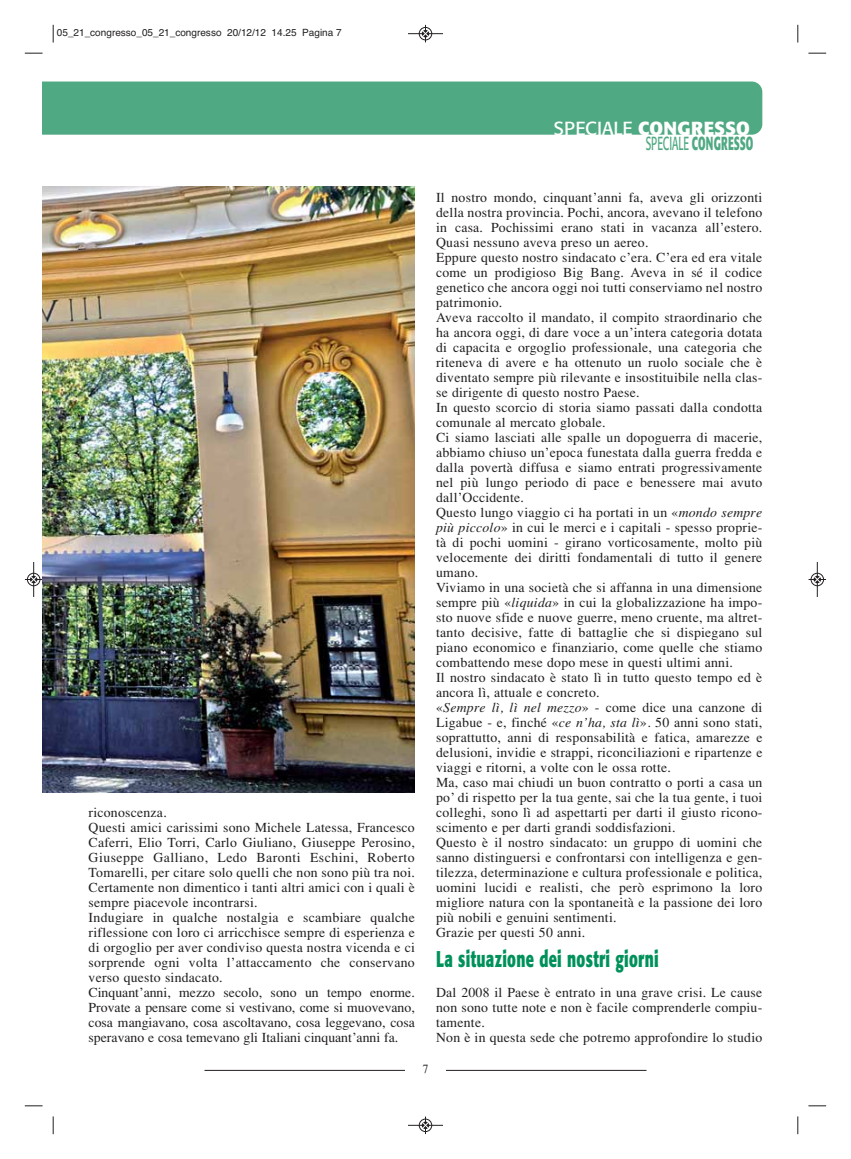
<style>
.page{position:relative;width:851px;height:1159px;background:#fff}
.page>*{position:absolute;margin:0;border:0;box-sizing:border-box;transform-origin:0 0}
.t1{font:700 22.5px "Formata";letter-spacing:.02em;color:#00915b;scale:.65 1}
.t2{font:700 18.75px "Formata";letter-spacing:.01em;color:#4fa982;scale:.55 1}
.t3{font:700 18.75px "Formata";letter-spacing:.01em;color:#fff}
.t4{font:13.75px/15px "Times";letter-spacing:.015em;color:#231f20}
.t5{font:12.5px "Times";color:#231f20;scale:.9 1}
.t6{font:10px "Helvetica";color:#231f20}
.s1{font-weight:400}
.s2{font-style:italic}
</style>
<div class="page">
<hr style="left:204px;top:1070px;width:442px;height:1px;background:#231f20">
<div style="left:405px;top:1063px;width:40px;height:14px;background:#fff"></div>
<div style="left:43px;top:81px;width:719px;height:54px;background:#4fa982"></div>
<img style="left:43px;top:186px;width:372px;height:606px">
<svg style="left:53px;top:25px;width:1px;height:18px"></svg>
<svg style="left:25px;top:53px;width:18px;height:1px"></svg>
<svg style="left:797px;top:25px;width:1px;height:18px"></svg>
<svg style="left:808px;top:53px;width:18px;height:1px"></svg>
<svg style="left:53px;top:1116px;width:1px;height:18px"></svg>
<svg style="left:25px;top:1105px;width:18px;height:1px"></svg>
<svg style="left:797px;top:1116px;width:1px;height:18px"></svg>
<svg style="left:808px;top:1105px;width:18px;height:1px"></svg>
<hr style="left:408px;top:33px;width:35px;height:1px;background:#231f20">
<div style="left:419px;top:27px;width:13px;height:13px;border:1px solid #231f20;border-radius:50%"></div>
<svg style="left:422px;top:25px;width:6px;height:17px"></svg>
<div style="left:419px;top:1118px;width:13px;height:14px;border:1px solid #fff;border-radius:50%"></div>
<hr style="left:408px;top:1125px;width:35px;height:1px;background:#231f20">
<div style="left:419px;top:1119px;width:13px;height:12px;border:1px solid #231f20;border-radius:50%"></div>
<svg style="left:422px;top:1116px;width:6px;height:18px"></svg>
<hr style="left:33px;top:562px;width:1px;height:35px;background:#231f20">
<div style="left:27px;top:573px;width:13px;height:13px;border:1px solid #231f20;border-radius:50%"></div>
<svg style="left:25px;top:576px;width:17px;height:7px"></svg>
<hr style="left:817px;top:562px;width:1px;height:35px;background:#231f20">
<div style="left:810px;top:573px;width:13px;height:13px;border:1px solid #231f20;border-radius:50%"></div>
<svg style="left:808px;top:576px;width:17px;height:7px"></svg>
<p class="t6" style="left:57px;top:29px;width:286px">05_21_congresso_05_21_congresso 20/12/12 14.25 Pagina 7</p>
<h2 class="t3" style="left:554px;top:120px;width:197px"><span class="s1">SPECIALE</span> CONGRESSO</h2>
<h2 class="t2" style="left:645px;top:135px;width:197px"><span class="s1">SPECIALE</span> CONGRESSO</h2>
<p class="t4" style="left:89px;top:806px;width:328px">riconoscenza.<br>Questi amici carissimi sono Michele Latessa, Francesco Caferri, Elio Torri, Carlo Giuliano, Giuseppe Perosino, Giuseppe Galliano, Ledo Baronti Eschini, Roberto Tomarelli, per citare solo quelli che non sono più tra noi.<br>Certamente non dimentico i tanti altri amici con i quali è sempre piacevole incontrarsi.<br>Indugiare in qualche nostalgia e scambiare qualche riflessione con loro ci arricchisce sempre di esperienza e di orgoglio per aver condiviso questa nostra vicenda e ci sorprende ogni volta l’attaccamento che conservano verso questo sindacato.<br>Cinquant’anni, mezzo secolo, sono un tempo enorme.<br>Provate a pensare come si vestivano, come si muovevano, cosa mangiavano, cosa ascoltavano, cosa leggevano, cosa speravano e cosa temevano gli Italiani cinquant’anni fa.</p>
<p class="t4" style="left:436px;top:191px;width:328px">Il nostro mondo, cinquant’anni fa, aveva gli orizzonti della nostra provincia. Pochi, ancora, avevano il telefono in casa. Pochissimi erano stati in vacanza all’estero.<br>Quasi nessuno aveva preso un aereo.<br>Eppure questo nostro sindacato c’era. C’era ed era vitale come un prodigioso Big Bang. Aveva in sé il codice genetico che ancora oggi noi tutti conserviamo nel nostro patrimonio.<br>Aveva raccolto il mandato, il compito straordinario che ha ancora oggi, di dare voce a un’intera categoria dotata di capacita e orgoglio professionale, una categoria che riteneva di avere e ha ottenuto un ruolo sociale che è diventato sempre più rilevante e insostituibile nella clas&shy;se dirigente di questo nostro Paese.<br>In questo scorcio di storia siamo passati dalla condotta comunale al mercato globale.<br>Ci siamo lasciati alle spalle un dopoguerra di macerie, abbiamo chiuso un’epoca funestata dalla guerra fredda e dalla povertà diffusa e siamo entrati progressivamente nel più lungo periodo di pace e benessere mai avuto dall’Occidente.<br>Questo lungo viaggio ci ha portati in un «<span class="s2">mondo sempre più piccolo</span>» in cui le merci e i capitali - spesso proprie&shy;tà di pochi uomini - girano vorticosamente, molto più velocemente dei diritti fondamentali di tutto il genere umano.<br>Viviamo in una società che si affanna in una dimensione sempre più «<span class="s2">liquida</span>» in cui la globalizzazione ha impo&shy;sto nuove sfide e nuove guerre, meno cruente, ma altret&shy;tanto decisive, fatte di battaglie che si dispiegano sul piano economico e finanziario, come quelle che stiamo combattendo mese dopo mese in questi ultimi anni.<br>Il nostro sindacato è stato lì in tutto questo tempo ed è ancora lì, attuale e concreto.<br>«<span class="s2">Sempre lì, lì nel mezzo</span>» - come dice una canzone di Ligabue - e, finché «<span class="s2">ce n’ha, sta lì</span>»<span class="s2">.</span> 50 anni sono stati, soprattutto, anni di responsabilità e fatica, amarezze e delusioni, invidie e strappi, riconciliazioni e ripartenze e viaggi e ritorni, a volte con le ossa rotte.<br>Ma, caso mai chiudi un buon contratto o porti a casa un po’ di rispetto per la tua gente, sai che la tua gente, i tuoi colleghi, sono lì ad aspettarti per darti il giusto ricono&shy;scimento e per darti grandi soddisfazioni.<br>Questo è il nostro sindacato: un gruppo di uomini che sanno distinguersi e confrontarsi con intelligenza e gen&shy;tilezza, determinazione e cultura professionale e politica, uomini lucidi e realisti, che però esprimono la loro migliore natura con la spontaneità e la passione dei loro più nobili e genuini sentimenti.<br>Grazie per questi 50 anni.</p>
<h1 class="t1" style="left:436px;top:949px;width:344px">La situazione dei nostri giorni</h1>
<p class="t4" style="left:436px;top:986px;width:327px">Dal 2008 il Paese è entrato in una grave crisi. Le cause non sono tutte note e non è facile comprenderle compiu&shy;tamente.<br>Non è in questa sede che potremo approfondire lo studio</p>
<p class="t5" style="left:422px;top:1064px;width:8px">7</p>
</div>
